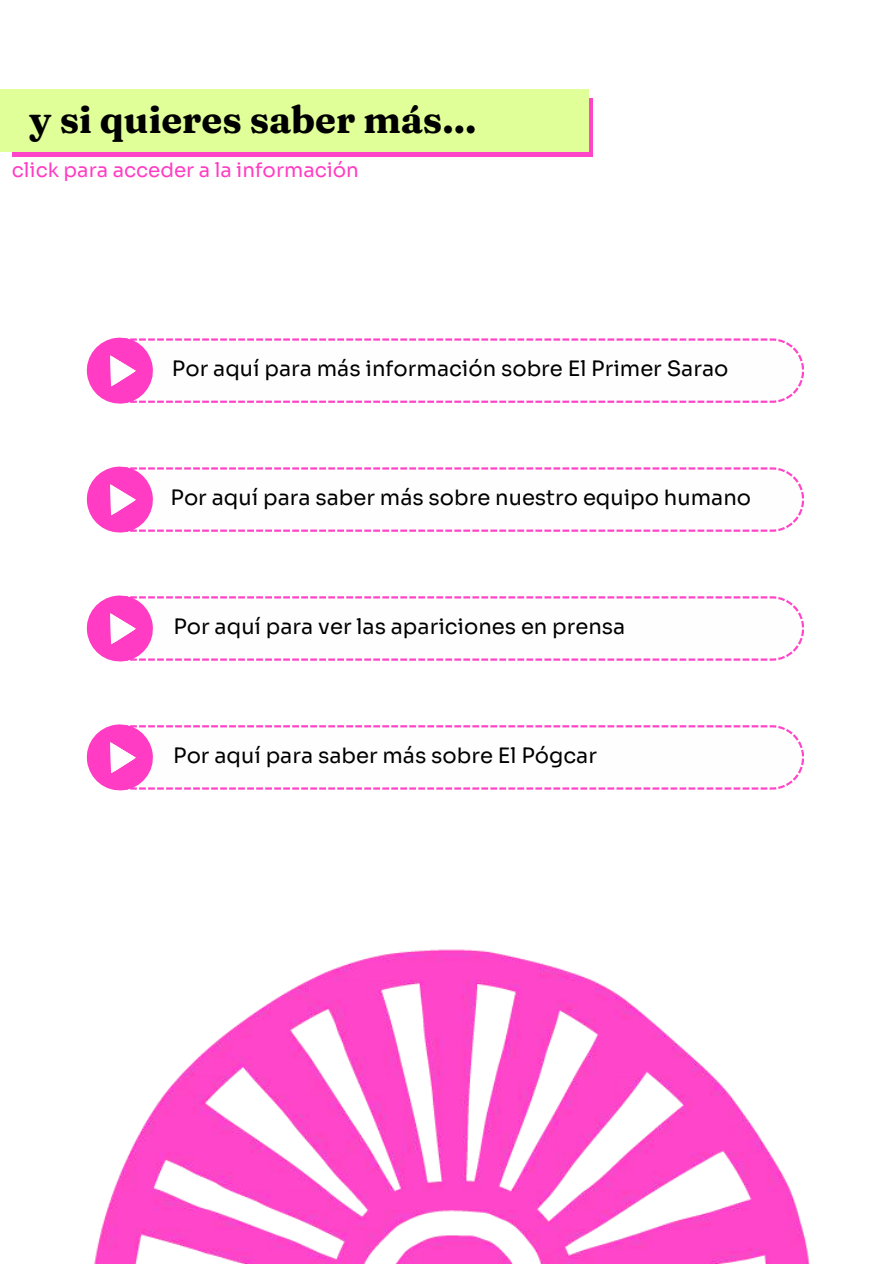
<style>
.page{position:relative;width:894px;height:1264px;background:#fff}
.page>*{position:absolute;margin:0;border:0;box-sizing:border-box;transform-origin:0 0}
.t1{font:700 38.1px "Fraunces";color:#000}
.t2{font:21.15px "Sora";color:#000}
.t3{font:19.8px "Sora";color:#ff3cc3}
</style>
<div class="page">
<div style="left:12px;top:98px;width:580px;height:58px;background:#ff46c8"></div>
<div style="left:0;top:89px;width:588px;height:63px;background:#e0ff99"></div>
<svg style="left:157px;top:338px;width:646px;height:64px"></svg>
<svg style="left:86px;top:337px;width:69px;height:67px"></svg>
<svg style="left:157px;top:467px;width:646px;height:64px"></svg>
<svg style="left:86px;top:466px;width:69px;height:67px"></svg>
<svg style="left:157px;top:596px;width:646px;height:64px"></svg>
<svg style="left:86px;top:595px;width:69px;height:67px"></svg>
<svg style="left:157px;top:725px;width:646px;height:64px"></svg>
<svg style="left:86px;top:724px;width:69px;height:67px"></svg>
<img style="left:94px;top:949px;width:716px;height:314px">
<h1 class="t1" style="left:29px;top:96px;width:448px">y si quieres saber más...</h1>
<p class="t3" style="left:12px;top:158px;width:348px">click para acceder a la información</p>
<p class="t2" style="left:172px;top:356px;width:558px">Por aquí para más información sobre El Primer Sarao</p>
<p class="t2" style="left:170px;top:484px;width:582px">Por aquí para saber más sobre nuestro equipo humano</p>
<p class="t2" style="left:173px;top:613px;width:453px">Por aquí para ver las apariciones en prensa</p>
<p class="t2" style="left:173px;top:742px;width:425px">Por aquí para saber más sobre El Pógcar</p>
</div>
